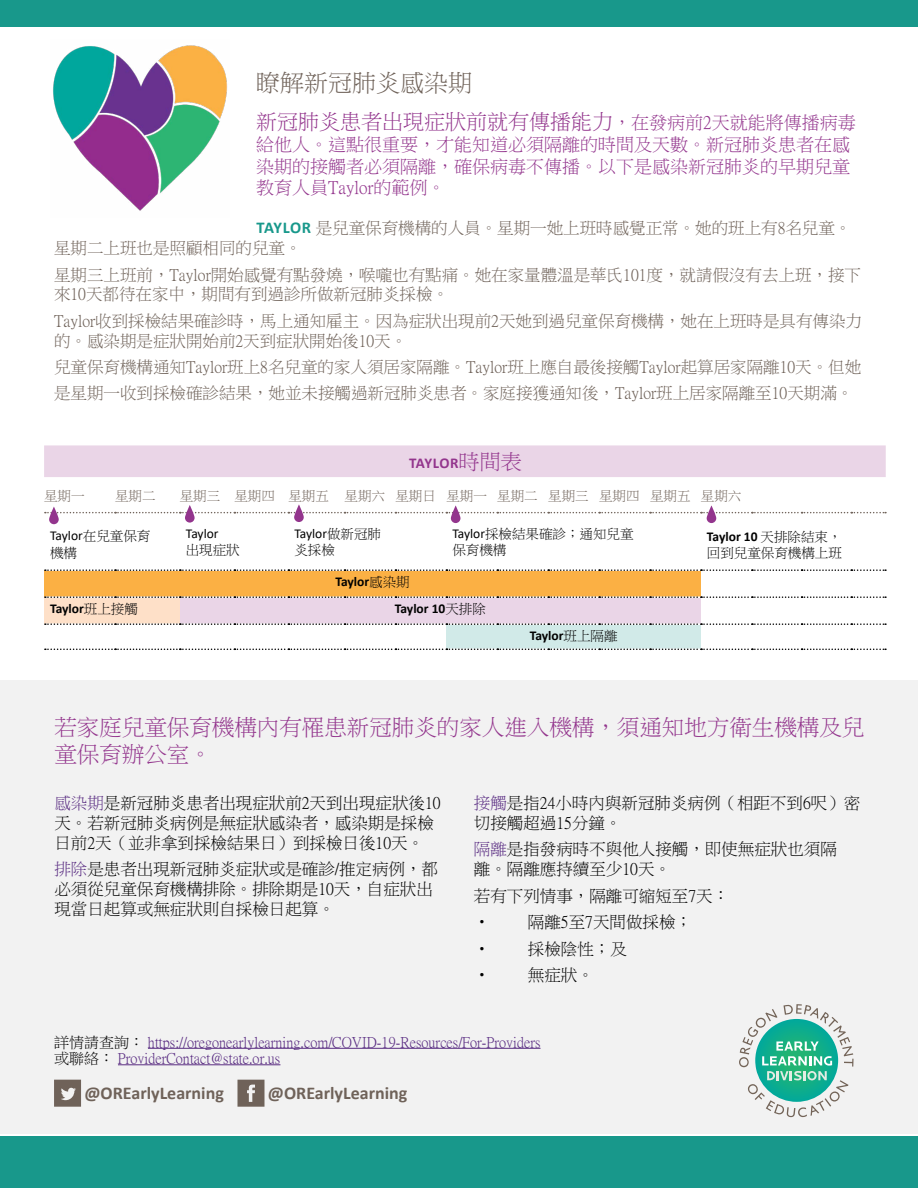
<style>
.page{position:relative;width:918px;height:1188px;background:#fff}
.page>*{position:absolute;margin:0;border:0;box-sizing:border-box;transform-origin:0 0}
.Heading_1{font:24px "P Ming Li U";color:#6f6259}
.Heading_2{font:22.5px/27px "P Ming Li U";color:#93358d}
.Body{font:21px "P Ming Li U";color:#93358d}
.Body-2{font:18px/21.6px "P Ming Li U";color:#93358d;text-align:justify}
.Body-3{font:700 18px "Calibri";color:#6f6259}
.Body-4{font:16.5px/19.8px "P Ming Li U";color:#6f6259}
.Body-5{font:16.5px/19.8px "P Ming Li U";color:#000}
.Body-6{font:15px/16.5px "P Ming Li U";color:#592c82}
.Table{font:700 15px "Calibri";letter-spacing:.02em;color:#93358d}
.Heading_3{font:13.5px/16.5px "P Ming Li U";color:#000}
.Body-7{font:700 13.5px "Calibri";color:#000}
.Table-2{font:13.5px "P Ming Li U";color:#6f6259}
.Heading_3-2{font:13.5px/16.5px "Calibri";color:#000}
.s1{font-size:18px}
.s2{font-family:"Calibri";font-weight:700;color:#18988b}
.s3{font-family:"P Ming Li U";font-weight:400;font-size:21px}
.s4{font-family:"Calibri"}
.s5{font-family:"P Ming Li U"}
.s6{font-family:"P Ming Li U";font-weight:400}
.s7{color:#592c82}
.s8{color:#000}
</style>
<div class="page">
<div style="left:0;top:680px;width:918px;height:454px;background:#f2f2f2"></div>
<svg style="left:739px;top:1004px;width:115px;height:113px"></svg>
<hr style="left:148px;top:1048px;width:393px;height:1px;background:#592c82">
<hr style="left:118px;top:1064px;width:162px;height:1px;background:#592c82">
<svg style="left:54px;top:1080px;width:27px;height:27px"></svg>
<svg style="left:237px;top:1080px;width:27px;height:27px"></svg>
<svg style="left:44px;top:445px;width:842px;height:178px"></svg>
<div style="left:44px;top:570px;width:657px;height:27px;background:#fbb044"></div>
<div style="left:44px;top:597px;width:136px;height:27px;background:#fee0c8"></div>
<div style="left:446px;top:624px;width:255px;height:25px;background:#d1eae8"></div>
<svg style="left:45px;top:512px;width:841px;height:1px"></svg>
<svg style="left:45px;top:569px;width:841px;height:2px"></svg>
<svg style="left:45px;top:596px;width:841px;height:2px"></svg>
<svg style="left:45px;top:623px;width:841px;height:2px;background:#b2afb0"></svg>
<svg style="left:45px;top:649px;width:841px;height:1px"></svg>
<svg style="left:49px;top:507px;width:10px;height:17px"></svg>
<svg style="left:185px;top:505px;width:10px;height:18px"></svg>
<svg style="left:294px;top:504px;width:10px;height:18px"></svg>
<svg style="left:451px;top:505px;width:9px;height:18px"></svg>
<svg style="left:707px;top:505px;width:9px;height:18px"></svg>
<div style="left:0;top:0;width:918px;height:27px;background:#18988b"></div>
<div style="left:0;top:1136px;width:918px;height:52px;background:#18988b"></div>
<img style="left:53px;top:45px;width:174px;height:166px">
<p class="Heading_1" style="left:256px;top:71px;width:218px">瞭解新冠肺炎感染期</p>
<p class="Body" style="left:256px;top:112px;width:601px">新冠肺炎患者出現症狀前就有傳播能力<span class="s1">，在發病前2天就能將傳播病毒</span></p>
<p class="Body-2" style="left:256px;top:134px;width:596px">給他人。這點很重要，才能知道必須隔離的時間及天數。新冠肺炎患者在感染期的接觸者必須隔離，確保病毒不傳播。以下是感染新冠肺炎的早期兒童教育人員Taylor的範例。</p>
<p class="Body-4" style="left:54px;top:218px;width:799px;text-indent:203px"><span class="s2">TAYLOR</span> 是兒童保育機構的人員。星期一她上班時感覺正常。她的班上有8名兒童。星期二上班也是照顧相同的兒童。</p>
<p class="Body-4" style="left:54px;top:265px;width:809px">星期三上班前，Taylor開始感覺有點發燒，喉嚨也有點痛。她在家量體溫是華氏101度，就請假沒有去上班，接下來10天都待在家中，期間有到過診所做新冠肺炎採檢。</p>
<p class="Body-4" style="left:54px;top:311px;width:810px">Taylor收到採檢結果確診時，馬上通知雇主。因為症狀出現前2天她到過兒童保育機構，她在上班時是具有傳染力的。感染期是症狀開始前2天到症狀開始後10天。</p>
<p class="Body-4" style="left:54px;top:355px;width:809px;line-height:25.5px">兒童保育機構通知Taylor班上8名兒童的家人須居家隔離。Taylor班上應自最後接觸Taylor起算居家隔離10天。但她是星期一收到採檢確診結果，她並未接觸過新冠肺炎患者。家庭接獲通知後，Taylor班上居家隔離至10天期滿。</p>
<p class="Table" style="left:409px;top:453px;width:114px">TAYLOR<span class="s3">時間表</span></p>
<p class="Table-2" style="left:44px;top:489px;width:42px">星期一</p>
<p class="Table-2" style="left:115px;top:489px;width:42px">星期二</p>
<p class="Table-2" style="left:180px;top:489px;width:42px">星期三</p>
<p class="Table-2" style="left:234px;top:489px;width:42px">星期四</p>
<p class="Table-2" style="left:288px;top:489px;width:42px">星期五</p>
<p class="Table-2" style="left:345px;top:489px;width:42px">星期六</p>
<p class="Table-2" style="left:395px;top:489px;width:42px">星期日</p>
<p class="Table-2" style="left:446px;top:489px;width:42px">星期一</p>
<p class="Table-2" style="left:497px;top:489px;width:42px">星期二</p>
<p class="Table-2" style="left:548px;top:489px;width:42px">星期三</p>
<p class="Table-2" style="left:599px;top:489px;width:42px">星期四</p>
<p class="Table-2" style="left:650px;top:489px;width:42px">星期五</p>
<p class="Table-2" style="left:701px;top:489px;width:42px">星期六</p>
<p class="Heading_3" style="left:50px;top:528px;width:102px"><span class="s4">Taylor</span>在兒童保育機構</p>
<p class="Heading_3-2" style="left:186px;top:525px;width:56px">Taylor<br><span class="s5">出現症狀</span></p>
<p class="Heading_3" style="left:294px;top:526px;width:88px"><span class="s4">Taylor</span>做新冠肺炎採檢</p>
<p class="Heading_3" style="left:452px;top:526px;width:183px"><span class="s4">Taylor</span>採檢結果確診；通知兒童保育機構</p>
<p class="Body-7" style="left:707px;top:527px;width:136px">Taylor 10 <span class="s6">天排除結束，</span></p>
<p class="Heading_3" style="left:707px;top:545px;width:136px">回到兒童保育機構上班</p>
<p class="Body-7" style="left:335px;top:572px;width:76px">Taylor<span class="s6">感染期</span></p>
<p class="Body-7" style="left:50px;top:599px;width:89px">Taylor<span class="s6">班上接觸</span></p>
<p class="Body-7" style="left:395px;top:599px;width:93px">Taylor 10<span class="s6">天排除</span></p>
<p class="Body-7" style="left:530px;top:626px;width:89px">Taylor<span class="s6">班上隔離</span></p>
<p class="Heading_2" style="left:54px;top:714px;width:811px">若家庭兒童保育機構內有罹患新冠肺炎的家人進入機構，須通知地方衛生機構及兒童保育辦公室。</p>
<p class="Body-5" style="left:54px;top:793px;width:388px"><span class="s7">感染期</span>是新冠肺炎患者出現症狀前2天到出現症狀後10天。若新冠肺炎病例是無症狀感染者，感染期是採檢日前2天（並非拿到採檢結果日）到採檢日後10天。</p>
<p class="Body-5" style="left:54px;top:859px;width:385px"><span class="s7">排除</span>是患者出現新冠肺炎症狀或是確診/推定病例，都必須從兒童保育機構排除。排除期是10天，自症狀出現當日起算或無症狀則自採檢日起算。</p>
<p class="Body-5" style="left:474px;top:793px;width:388px"><span class="s7">接觸</span>是指24小時內與新冠肺炎病例（相距不到6呎）密切接觸超過15分鐘。</p>
<p class="Body-5" style="left:474px;top:840px;width:364px"><span class="s7">隔離</span>是指發病時不與他人接觸，即使無症狀也須隔離。隔離應持續至少10天。</p>
<p class="Body-5" style="left:474px;top:886px;width:257px">若有下列情事，隔離可縮短至7天：</p>
<p class="Body-5" style="left:474px;top:912px;width:220px">• 隔離5至7天間做採檢；</p>
<p class="Body-5" style="left:474px;top:939px;width:155px">• 採檢陰性；及</p>
<p class="Body-5" style="left:474px;top:966px;width:122px">• 無症狀。</p>
<p class="Body-6" style="left:54px;top:1034px;width:488px"><span class="s8">詳情請查詢：</span> https://oregonearlylearning.com/COVID-19-Resources/For-Providers<span class="s8">或聯絡：</span> ProviderContact@state.or.us</p>
<p class="Body-3" style="left:84px;top:1080px;width:141px">@OREarlyLearning</p>
<p class="Body-3" style="left:268px;top:1080px;width:141px">@OREarlyLearning</p>
</div>
